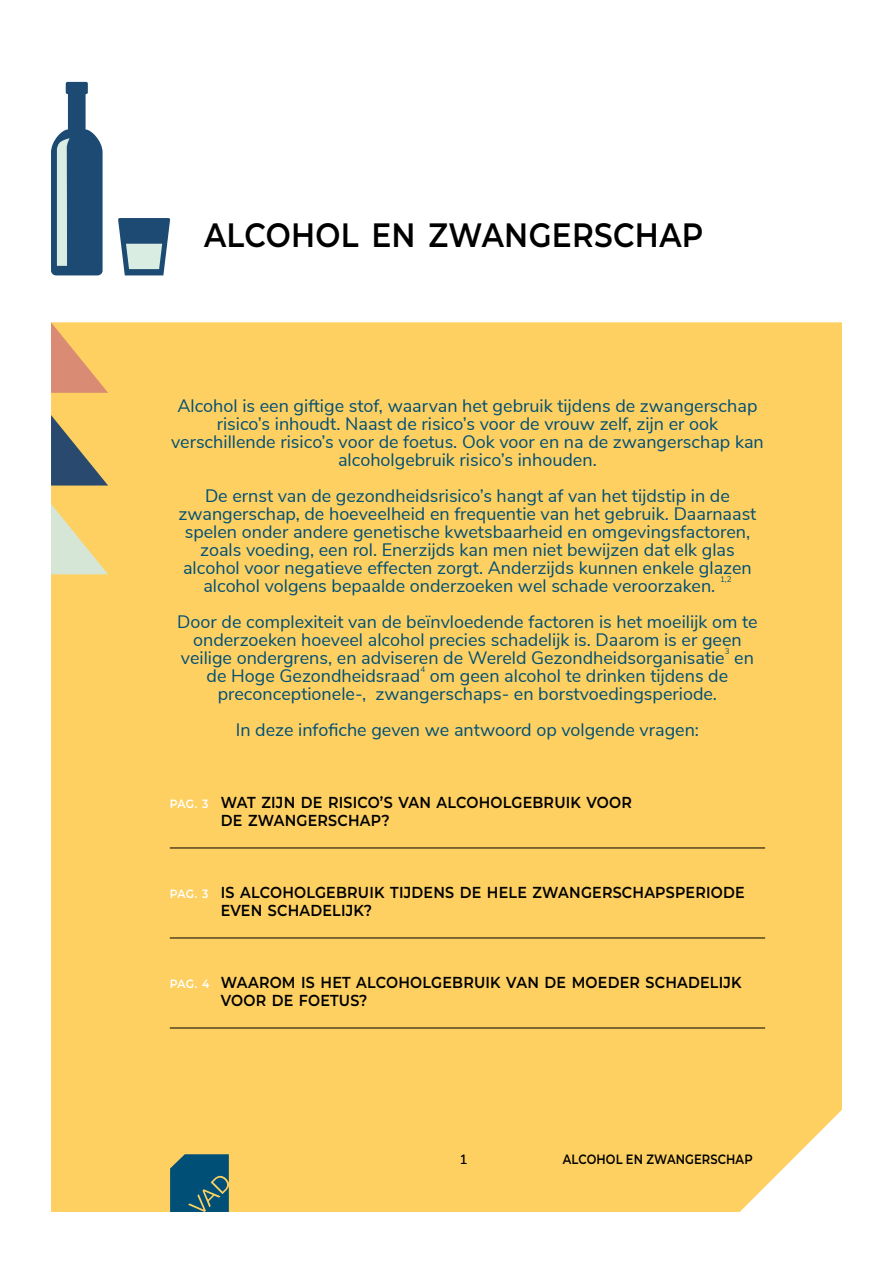
<style>
.page{position:relative;width:893px;height:1263px;background:#fff}
.page>*{position:absolute;margin:0;border:0;box-sizing:border-box;transform-origin:0 0}
.t1{font:600 33.75px "Montserrat";letter-spacing:.01em;color:#000;scale:.88 1}
.t2{font:18px/18px "Nunito Sans";color:#004f76;text-align:center}
.t3{font:600 15.9px/18px "Montserrat";letter-spacing:.015em;color:#000;scale:.9 1}
.t4{font:600 13.5px "Montserrat";letter-spacing:.01em;color:#000;scale:.85 1}
.t5{font:600 13.5px "Nunito Sans";color:#000}
.t6{font:8.1px "Nunito Sans";color:#004f76}
.s1{font-size:12px;color:#fff}
</style>
<div class="page">
<div style="left:51px;top:322px;width:791px;height:890px;background:#fed061"></div>
<svg style="left:51px;top:415px;width:57px;height:70px;background:#948d67"></svg>
<svg style="left:51px;top:504px;width:57px;height:70px;background:#eada9b"></svg>
<svg style="left:51px;top:322px;width:57px;height:71px;background:#ebae6a"></svg>
<svg style="left:170px;top:1154px;width:59px;height:58px;background:#1a5c73"></svg>
<hr style="left:170px;top:848px;width:595px;height:1px;background:#000">
<hr style="left:170px;top:938px;width:595px;height:1px;background:#000">
<hr style="left:170px;top:1028px;width:595px;height:1px;background:#000">
<svg style="left:51px;top:82px;width:52px;height:193px"></svg>
<svg style="left:118px;top:218px;width:52px;height:57px;background:#6e8ea4"></svg>
<h1 class="t1" style="left:204px;top:211px;width:569px">ALCOHOL EN ZWANGERSCHAP</h1>
<p class="t2" style="left:171px;top:396px;width:594px">Alcohol is een giftige stof, waarvan het gebruik tijdens de zwangerschap risico’s inhoudt. Naast de risico’s voor de vrouw zelf, zijn er ook verschillende risico’s voor de foetus. Ook voor en na de zwangerschap kan alcoholgebruik risico’s inhouden.</p>
<p class="t2" style="left:205px;top:486px;width:526px">De ernst van de gezondheidsrisico’s hangt af van het tijdstip in de</p>
<p class="t2" style="left:179px;top:504px;width:579px">zwangerschap, de hoeveelheid en frequentie van het gebruik. Daarnaast</p>
<p class="t2" style="left:185px;top:522px;width:567px">spelen onder andere genetische kwetsbaarheid en omgevingsfactoren,</p>
<p class="t2" style="left:200px;top:540px;width:536px">zoals voeding, een rol. Enerzijds kan men niet bewijzen dat elk glas</p>
<p class="t2" style="left:183px;top:558px;width:570px">alcohol voor negatieve effecten zorgt. Anderzijds kunnen enkele glazen</p>
<p class="t2" style="left:203px;top:576px;width:513px">alcohol volgens bepaalde onderzoeken wel schade veroorzaken.</p>
<p class="t6" style="left:720px;top:574px;width:13px">1,2</p>
<p class="t2" style="left:177px;top:612px;width:582px">Door de complexiteit van de beïnvloedende factoren is het moeilijk om te</p>
<p class="t2" style="left:193px;top:630px;width:550px">onderzoeken hoeveel alcohol precies schadelijk is. Daarom is er geen</p>
<p class="t2" style="left:181px;top:648px;width:545px">veilige ondergrens, en adviseren de Wereld Gezondheidsorganisatie</p>
<p class="t6" style="left:725px;top:646px;width:6px">3</p>
<p class="t2" style="left:734px;top:648px;width:21px">en</p>
<p class="t2" style="left:207px;top:666px;width:215px">de Hoge Gezondheidsraad</p>
<p class="t6" style="left:420px;top:664px;width:6px">4</p>
<p class="t2" style="left:218px;top:666px;width:512px;text-align:left;text-indent:212px">om geen alcohol te drinken tijdens de preconceptionele-, zwangerschaps- en borstvoedingsperiode.</p>
<p class="t2" style="left:236px;top:720px;width:465px">In deze infofiche geven we antwoord op volgende vragen:</p>
<p class="t3" style="left:221px;top:793px;width:458px;text-indent:-51px"><span class="s1">PAG. 3</span> WAT ZIJN DE RISICO’S VAN ALCOHOLGEBRUIK VOOR<br>DE ZWANGERSCHAP?</p>
<p class="t3" style="left:221px;top:883px;width:584px;text-indent:-51px"><span class="s1">PAG. 3</span> IS ALCOHOLGEBRUIK TIJDENS DE HELE ZWANGERSCHAPSPERIODE<br>EVEN SCHADELIJK?</p>
<p class="t3" style="left:221px;top:973px;width:580px;text-indent:-51px"><span class="s1">PAG. 4</span> WAAROM IS HET ALCOHOLGEBRUIK VAN DE MOEDER SCHADELIJK<br>VOOR DE FOETUS?</p>
<p class="t5" style="left:459px;top:1149px;width:10px">1</p>
<p class="t4" style="left:563px;top:1149px;width:225px">ALCOHOL EN ZWANGERSCHAP</p>
</div>
